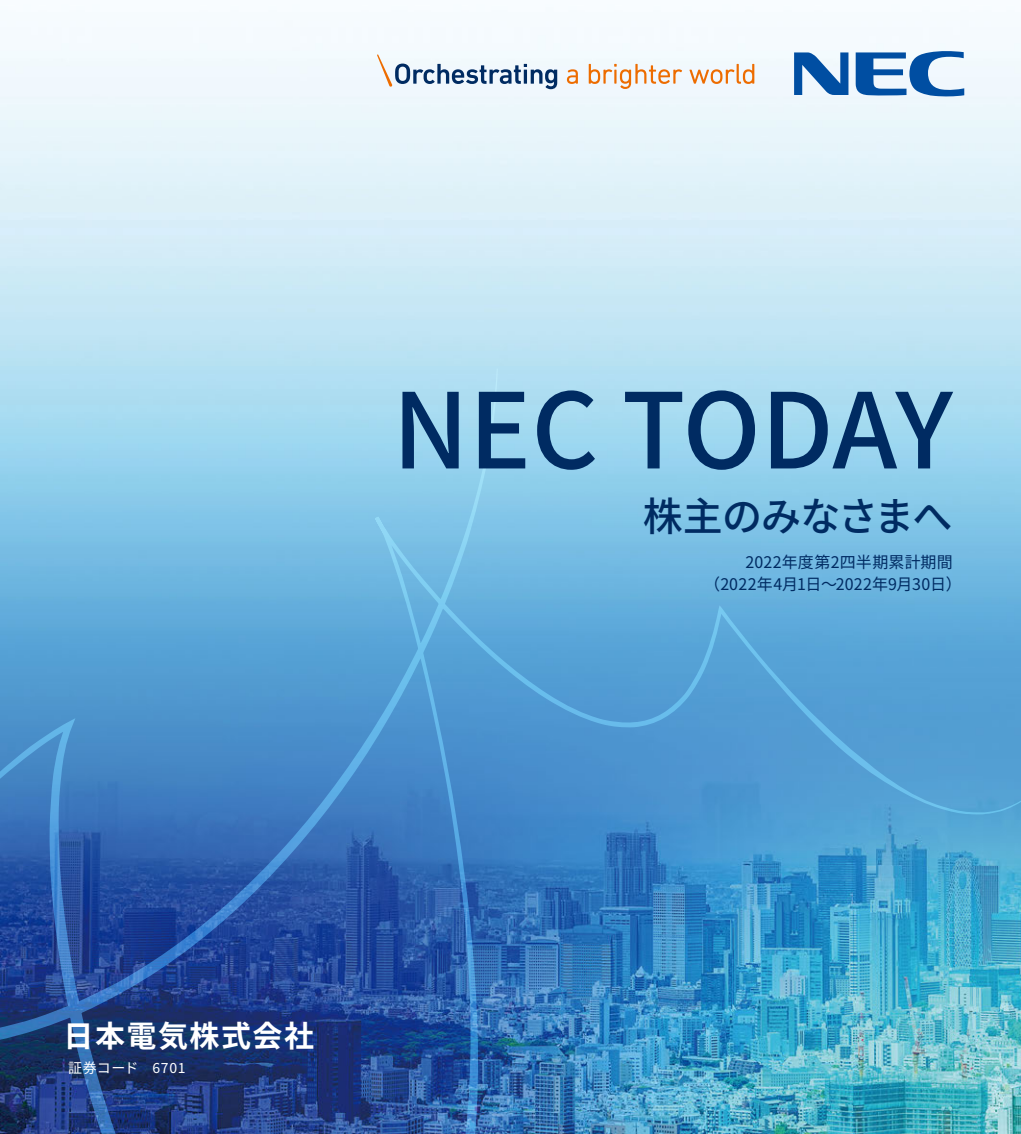
<style>
.page{position:relative;width:1021px;height:1134px;background:#fff}
.page>*{position:absolute;margin:0;border:0;box-sizing:border-box;transform-origin:0 0}
.t1{font:500 104px "Noto Sans JP";letter-spacing:-.005em;color:#002b62}
.t2{font:500 40px "Noto Sans JP";letter-spacing:-.025em;color:#002b62}
.JPN_Basic{font:700 30px "Noto Sans JP";letter-spacing:.05em;color:#fff}
.t3{font:16px "Noto Sans JP";letter-spacing:.005em;color:#002b62}
._03-本文{font:14px "Noto Sans JP";letter-spacing:.05em;color:#fff}
</style>
<div class="page">
<img style="left:0;top:369px;width:1020px;height:765px">
<svg style="left:794px;top:52px;width:54px;height:43px"></svg>
<svg style="left:855px;top:50px;width:109px;height:47px"></svg>
<svg style="left:567px;top:69px;width:11px;height:15px"></svg>
<svg style="left:588px;top:64px;width:94px;height:25px"></svg>
<svg style="left:689px;top:64px;width:65px;height:20px"></svg>
<svg style="left:377px;top:54px;width:180px;height:35px"></svg>
<p class="t1" style="left:392px;top:372px;width:562px">NEC TODAY</p>
<p class="t2" style="left:642px;top:494px;width:311px">株主のみなさまへ</p>
<p class="t3" style="left:745px;top:553px;width:209px">2022年度第2四半期累計期間</p>
<p class="t3" style="left:704px;top:575px;width:259px">（2022年4月1日～2022年9月30日）</p>
<p class="JPN_Basic" style="left:63px;top:1019px;width:252px">日本電気株式会社</p>
<p class="_03-本文" style="left:68px;top:1059px;width:119px">証券コード　6701</p>
</div>
